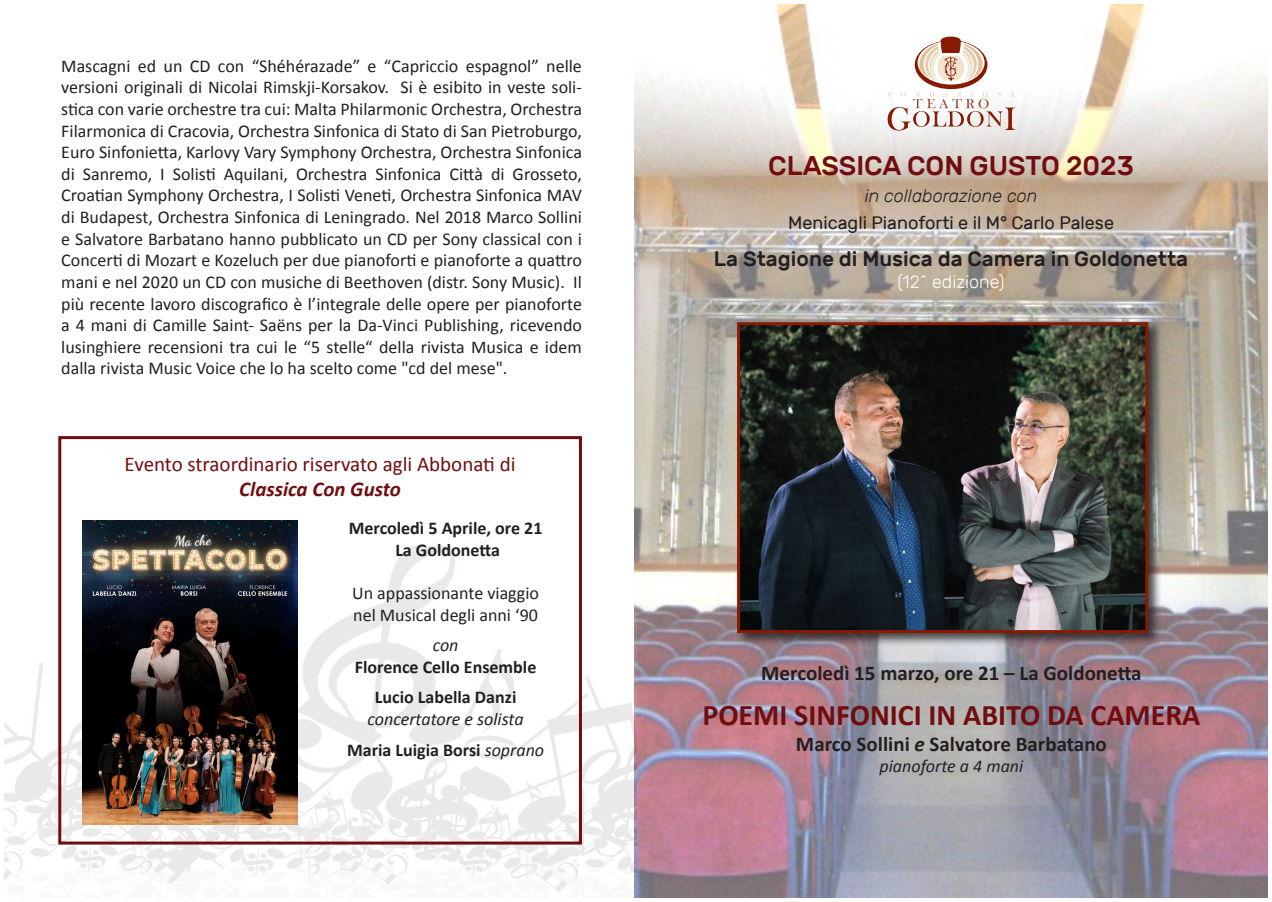
<style>
.page{position:relative;width:1272px;height:902px;background:#fff}
.page>*{position:absolute;margin:0;border:0;box-sizing:border-box;transform-origin:0 0}
.t1{font:700 30px "Calibri";color:#720d0f}
.t2{font:500 27px "Rubik";color:#720d0f}
.t3{font:700 21px "Calibri";color:#231f20}
.t4{font:21px/25.2px "Calibri";color:#720d0f;text-align:center}
.t5{font:500 21px "Rubik";color:#231f20}
.t6{font:18px/21.6px "Calibri";color:#231f20;text-align:justify}
.t7{font:700 18px "Calibri";color:#231f20}
.t8{font:italic 18px/21.6px "Calibri";color:#231f20;text-align:center}
.t9{font:18px "Rubik";color:#231f20}
.t10{font:italic 300 18px "Rubik";color:#231f20}
.t11{font:300 18px "Rubik";color:#fff}
.s1{font-weight:700;font-style:italic}
.s2{font-weight:700;font-style:normal}
.s3{font-weight:400;font-style:italic}
.s4{font-style:italic}
</style>
<div class="page">
<img style="left:634px;top:4px;width:633px;height:893px">
<svg style="left:887px;top:37px;width:128px;height:93px"></svg>
<div style="left:734px;top:320px;width:428px;height:327px;background:#231f20;opacity:.8"></div>
<img style="left:741px;top:326px;width:403px;height:303px">
<div style="left:737px;top:322px;width:411px;height:311px;border:3px solid #891a02"></div>
<img style="left:4px;top:546px;width:632px;height:351px">
<div style="left:58px;top:436px;width:524px;height:408px;border:3px solid #720d0f"></div>
<img style="left:83px;top:520px;width:215px;height:304px">
<p class="t6" style="left:61px;top:55px;width:522px">Mascagni ed un CD con “Shéhérazade” e “Capriccio espagnol” nelle versioni originali di Nicolai Rimskji-Korsakov. Si è esibito in veste soli&shy;stica con varie orchestre tra cui: Malta Philarmonic Orchestra, Orchestra Filarmonica di Cracovia, Orchestra Sinfonica di Stato di San Pietroburgo, Euro Sinfonietta, Karlovy Vary Symphony Orchestra, Orchestra Sinfonica di Sanremo, I Solisti Aquilani, Orchestra Sinfonica Città di Grosseto, Croatian Symphony Orchestra, I Solisti Veneti, Orchestra Sinfonica MAV di Budapest, Orchestra Sinfonica di Leningrado. Nel 2018 Marco Sollini e Salvatore Barbatano hanno pubblicato un CD per Sony classical con i Concerti di Mozart e Kozeluch per due pianoforti e pianoforte a quattro mani e nel 2020 un CD con musiche di Beethoven (distr. Sony Music). Il più recente lavoro discografico è l’integrale delle opere per pianoforte a 4 mani di Camille Saint- Saëns per la Da-Vinci Publishing, ricevendo lusinghiere recensioni tra cui le “5 stelle“ della rivista Musica e idem dalla rivista Music Voice che lo ha scelto come "cd del mese".</p>
<p class="t4" style="left:125px;top:451px;width:392px">Evento straordinario riservato agli Abbonati di<br><span class="s1">Classica Con Gusto</span></p>
<p class="t7" style="left:349px;top:516px;width:195px">Mercoledì 5 Aprile, ore 21</p>
<p class="t7" style="left:395px;top:538px;width:106px">La Goldonetta</p>
<p class="t6" style="left:352px;top:582px;width:188px">Un appassionante viaggio nel Musical degli anni ‘90</p>
<p class="t8" style="left:432px;top:633px;width:27px">con</p>
<p class="t7" style="left:355px;top:655px;width:183px">Florence Cello Ensemble</p>
<p class="t8" style="left:367px;top:685px;width:157px"><span class="s2">Lucio Labella Danzi </span>concertatore e solista</p>
<p class="t7" style="left:347px;top:738px;width:199px">Maria Luigia Borsi <span class="s3">soprano</span></p>
<p class="t2" style="left:768px;top:150px;width:367px">CLASSICA CON GUSTO 2023</p>
<p class="t10" style="left:864px;top:186px;width:174px">in collaborazione con</p>
<p class="t9" style="left:788px;top:213px;width:327px">Menicagli Pianoforti e il M° Carlo Palese</p>
<p class="t5" style="left:714px;top:247px;width:476px">La Stagione di Musica da Camera in Goldonetta</p>
<p class="t11" style="left:897px;top:271px;width:109px">(12^ edizione)</p>
<p class="t3" style="left:761px;top:660px;width:382px">Mercoledì 15 marzo, ore 21 – La Goldonetta</p>
<p class="t1" style="left:702px;top:696px;width:499px">POEMI SINFONICI IN ABITO DA CAMERA</p>
<p class="t3" style="left:796px;top:730px;width:312px">Marco Sollini <span class="s4">e</span> Salvatore Barbatano</p>
<p class="t8" style="left:879px;top:754px;width:145px">pianoforte a 4 mani</p>
</div>
